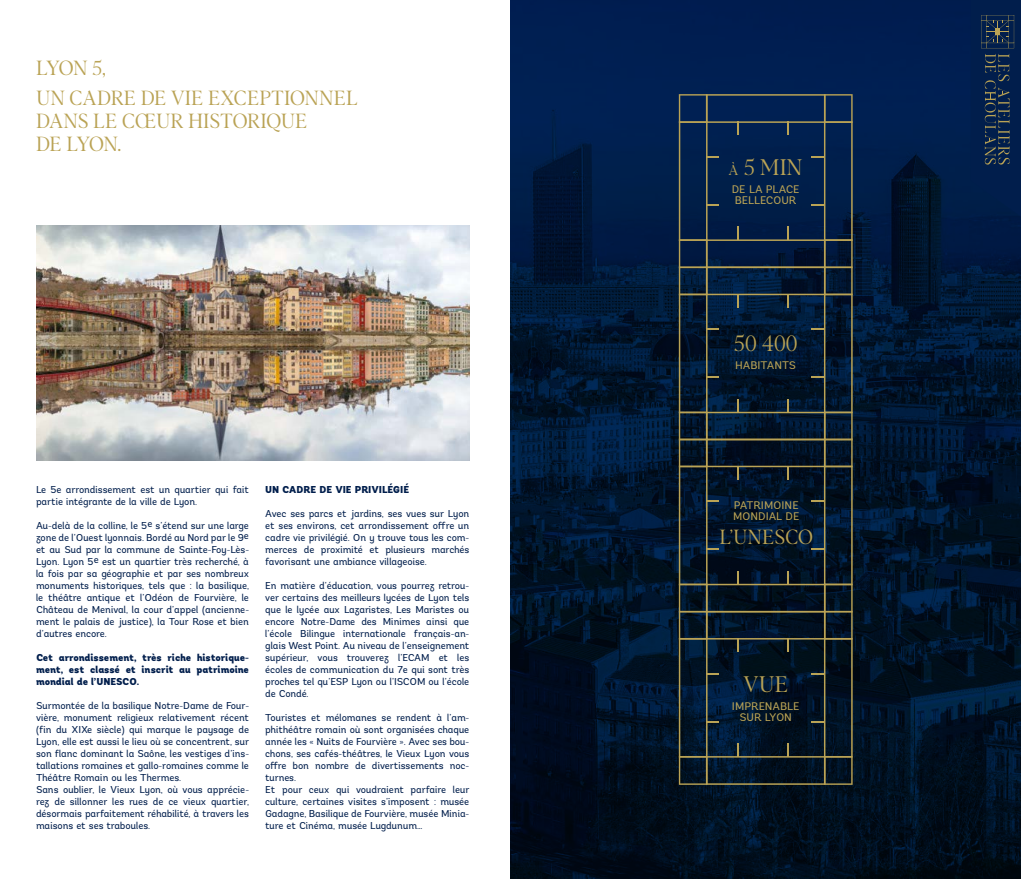
<style>
.page{position:relative;width:1021px;height:879px;background:#fff}
.page>*{position:absolute;margin:0;border:0;box-sizing:border-box;transform-origin:0 0}
.t1{font:300 22px "Albra";color:#baa355}
.t2{font:300 20px/30px "Albra";letter-spacing:-.01em;color:#baa355}
.t3{font:11px/11px "Andes";letter-spacing:-.015em;color:#baa355}
.t4{font:10px/12px "Andes";letter-spacing:-.01em;color:#011e4c}
.t5{font:900 10px/12px "Andes";letter-spacing:-.01em;color:#011e4c;text-align:justify}
.s1{font-size:14px}
</style>
<div class="page">
<svg style="left:510px;top:0;width:510px;height:879px;background:#001632"></svg>
<svg style="left:678px;top:94px;width:174px;height:691px;background:#081c33"></svg>
<img style="left:36px;top:225px;width:433px;height:235px">
<svg style="left:970px;top:0;width:50px;height:217px;background:#0c264c"></svg>
<h2 class="t2" style="left:36px;top:52px;width:323px">LYON 5,<br>UN CADRE DE VIE EXCEPTIONNEL</h2>
<h2 class="t2" style="left:36px;top:108px;width:273px;line-height:23px">DANS LE CŒUR HISTORIQUE<br>DE LYON.</h2>
<p class="t4" style="left:36px;top:484px;width:214px">Le 5e arrondissement est un quartier qui fait partie intégrante de la ville de Lyon.</p>
<p class="t4" style="left:36px;top:520px;width:214px;text-align:justify">Au-delà de la colline, le 5e s’étend sur une large zone de l’Ouest lyonnais. Bordé au Nord par le 9e et au Sud par la commune de Sainte-Foy-Lès-Lyon. Lyon 5e est un quartier très recherché, à la fois par sa géographie et par ses nombreux monuments historiques, tels que : la basilique, le théâtre antique et l’Odéon de Fourvière, le Château de Menival, la cour d’appel (ancienne&shy;ment le palais de justice), la Tour Rose et bien d’autres encore.</p>
<p class="t5" style="left:36px;top:652px;width:214px">Cet arrondissement, très riche historique&shy;ment, est classé et inscrit au patrimoine mondial de l’UNESCO.</p>
<p class="t4" style="left:36px;top:700px;width:214px">Surmontée de la basilique Notre-Dame de Four&shy;vière, monument religieux relativement récent (fin du XIXe siècle) qui marque le paysage de Lyon, elle est aussi le lieu où se concentrent, sur son flanc dominant la Saône, les vestiges d’ins&shy;tallations romaines et gallo-romaines comme le Théâtre Romain ou les Thermes.<br>Sans oublier, le Vieux Lyon, où vous apprécie&shy;rez de sillonner les rues de ce vieux quartier, désormais parfaitement réhabilité, à travers les maisons et ses traboules.</p>
<p class="t5" style="left:265px;top:484px;width:146px">UN CADRE DE VIE PRIVILÉGIÉ</p>
<p class="t4" style="left:265px;top:508px;width:206px;text-align:justify">Avec ses parcs et jardins, ses vues sur Lyon et ses environs, cet arrondissement offre un cadre vie privilégié. On y trouve tous les com&shy;merces de proximité et plusieurs marchés favorisant une ambiance villageoise.</p>
<p class="t4" style="left:265px;top:580px;width:206px;text-align:justify">En matière d’éducation, vous pourrez retrou&shy;ver certains des meilleurs lycées de Lyon tels que le lycée aux Lazaristes, Les Maristes ou encore Notre-Dame des Minimes ainsi que l’école Bilingue internationale français-an&shy;glais West Point. Au niveau de l’enseignement supérieur, vous trouverez l’ECAM et les écoles de communication du 7e qui sont très proches tel qu’ESP Lyon ou l’ISCOM ou l’école de Condé.</p>
<p class="t4" style="left:265px;top:712px;width:206px">Touristes et mélomanes se rendent à l’am&shy;phithéâtre romain où sont organisées chaque année les « Nuits de Fourvière ». Avec ses bou&shy;chons, ses cafés-théâtres, le Vieux Lyon vous offre bon nombre de divertissements noc&shy;turnes.<br>Et pour ceux qui voudraient parfaire leur culture, certaines visites s’imposent : musée Gadagne, Basilique de Fourvière, musée Minia&shy;ture et Cinéma, musée Lugdunum…</p>
<h1 class="t1" style="left:728px;top:151px;width:76px"><span class="s1">À</span> 5 MIN</h1>
<p class="t3" style="left:731px;top:184px;width:69px">DE LA PLACE<br>BELLECOUR</p>
<h1 class="t1" style="left:734px;top:327px;width:65px">50 400</h1>
<p class="t3" style="left:735px;top:360px;width:62px">HABITANTS</p>
<p class="t3" style="left:733px;top:500px;width:68px">PATRIMOINE<br>MONDIAL DE</p>
<h2 class="t2" style="left:719px;top:520px;width:95px">L’UNESCO</h2>
<h1 class="t1" style="left:743px;top:668px;width:47px">VUE</h1>
<p class="t3" style="left:732px;top:701px;width:69px;text-align:center">IMPRENABLE<br>SUR LYON</p>
</div>
